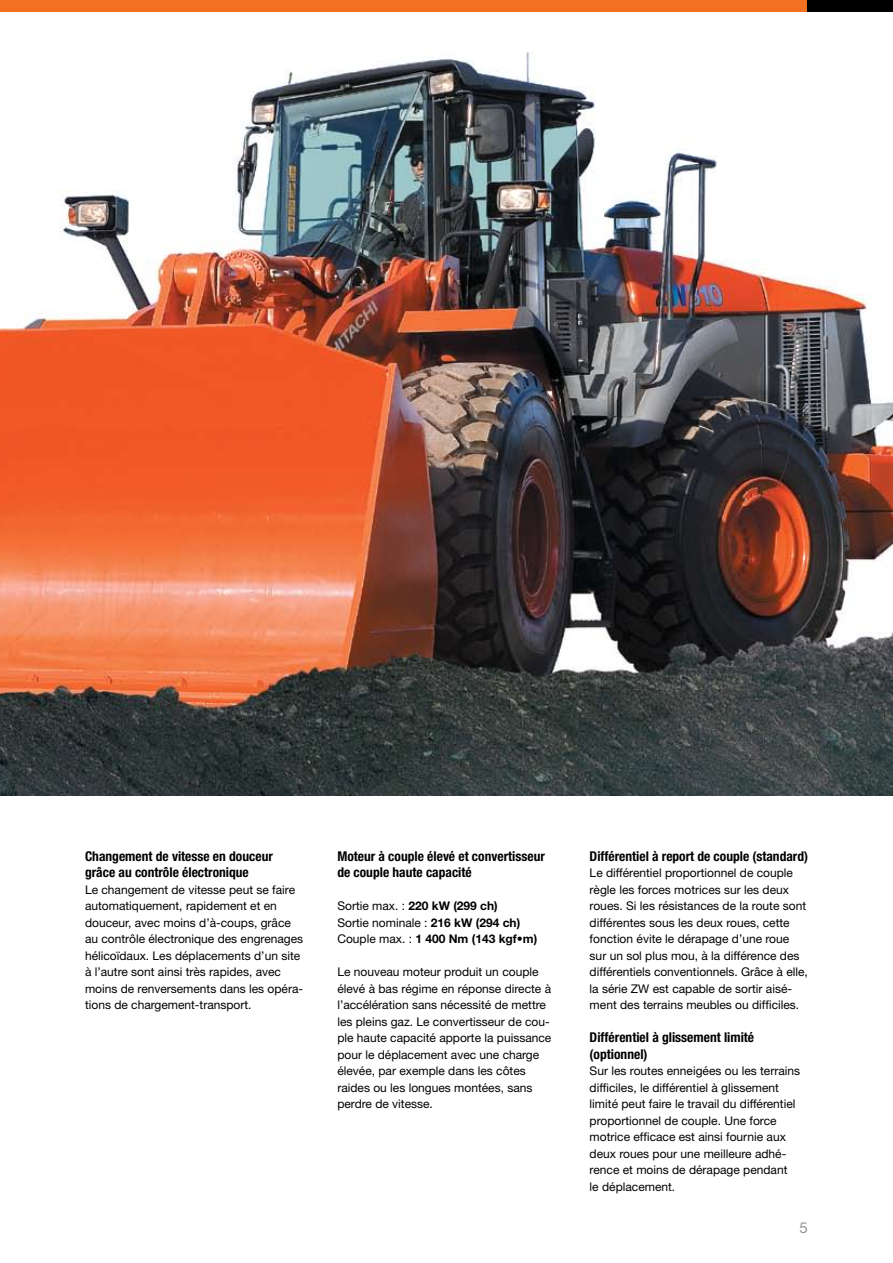
<style>
.page{position:relative;width:893px;height:1263px;background:#fff}
.page>*{position:absolute;margin:0;border:0;box-sizing:border-box;transform-origin:0 0}
.t1{font:15px "Helvetica Neue";color:#939598}
.t2{font:700 condensed 13.5px/16.5px "Helvetica Neue";color:#000}
.t3{font:12px/16.5px "Helvetica Neue";color:#000}
.t4{font:700 12px/16.5px "Helvetica Neue";color:#000}
.s1{font-weight:400}
</style>
<div class="page">
<img style="left:0;top:11px;width:893px;height:784px">
<div style="left:0;top:0;width:893px;height:11px;background:#f37020"></div>
<div style="left:808px;top:0;width:85px;height:11px;background:#000"></div>
<p class="t2" style="left:85px;top:847px;width:189px">Changement de vitesse en douceur grâce au contrôle électronique</p>
<p class="t3" style="left:85px;top:881px;width:220px">Le changement de vitesse peut se faire automatiquement, rapidement et en douceur, avec moins d’à-coups, grâce au contrôle électronique des engrenages hélicoïdaux. Les déplacements d’un site à l’autre sont ainsi très rapides, avec moins de renversements dans les opéra&shy;tions de chargement-transport.</p>
<p class="t2" style="left:337px;top:847px;width:209px">Moteur à couple élevé et convertisseur de couple haute capacité</p>
<p class="t4" style="left:337px;top:897px;width:202px"><span class="s1">Sortie max. :</span> 220 kW (299 ch)<br><span class="s1">Sortie nominale :</span> 216 kW (294 ch)<br><span class="s1">Couple max. :</span> 1 400 Nm (143 kgf•m)</p>
<p class="t3" style="left:337px;top:963px;width:216px">Le nouveau moteur produit un couple élevé à bas régime en réponse directe à l’accélération sans nécessité de mettre les pleins gaz. Le convertisseur de cou&shy;ple haute capacité apporte la puissance pour le déplacement avec une charge élevée, par exemple dans les côtes raides ou les longues montées, sans perdre de vitesse.</p>
<p class="t2" style="left:590px;top:847px;width:220px">Différentiel à report de couple (standard)</p>
<p class="t3" style="left:590px;top:864px;width:220px">Le différentiel proportionnel de couple règle les forces motrices sur les deux roues. Si les résistances de la route sont différentes sous les deux roues, cette fonction évite le dérapage d’une roue sur un sol plus mou, à la différence des différentiels conventionnels. Grâce à elle, la série ZW est capable de sortir aisé&shy;ment des terrains meubles ou difficiles.</p>
<p class="t2" style="left:590px;top:1029px;width:166px">Différentiel à glissement limité (optionnel)</p>
<p class="t3" style="left:590px;top:1062px;width:212px">Sur les routes enneigées ou les terrains difficiles, le différentiel à glissement limité peut faire le travail du différentiel proportionnel de couple. Une force motrice efficace est ainsi fournie aux deux roues pour une meilleure adhé&shy;rence et moins de dérapage pendant<br>le déplacement.</p>
<p class="t1" style="left:800px;top:1219px;width:10px">5</p>
</div>
